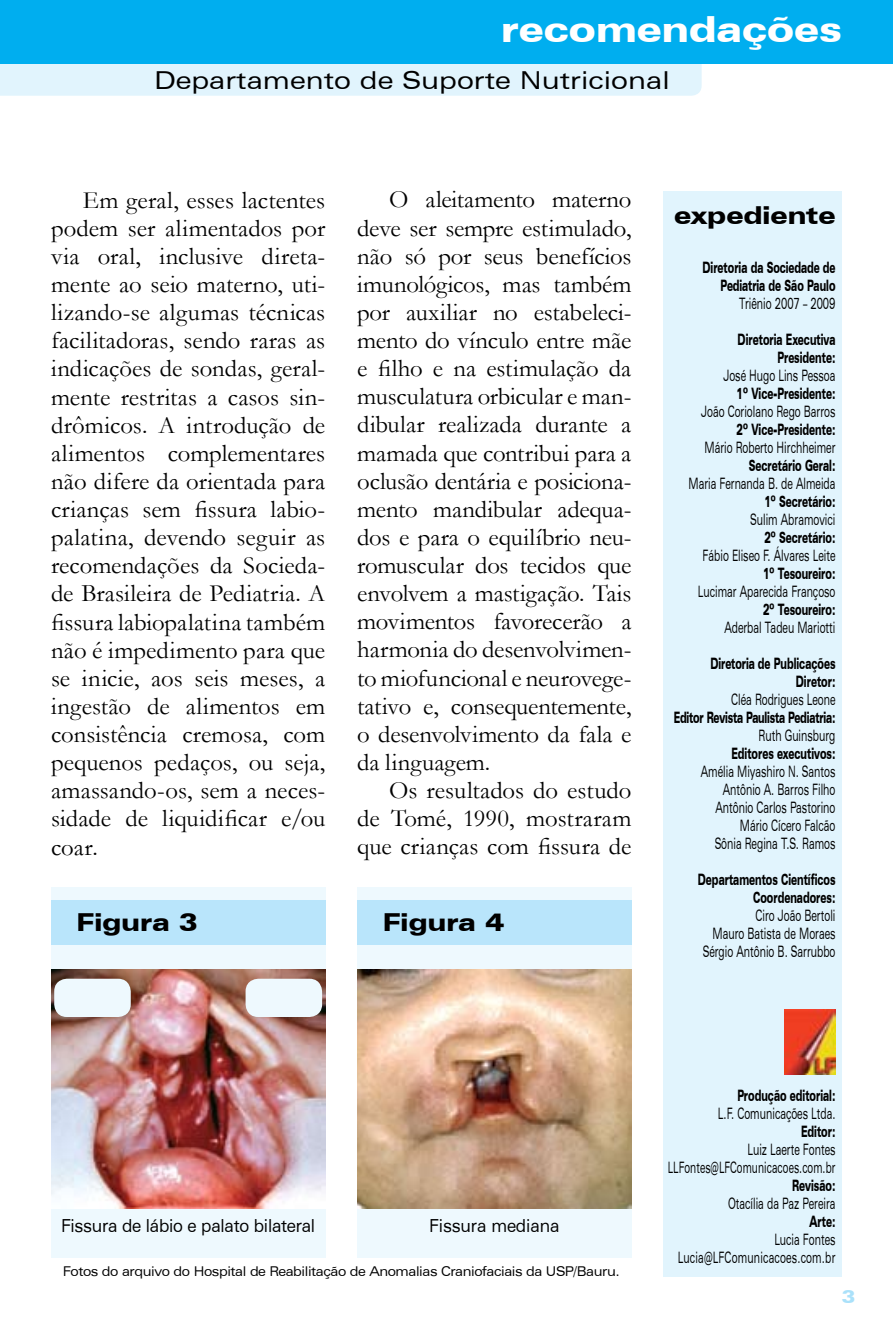
<style>
.page{position:relative;width:893px;height:1340px;background:#fff}
.page>*{position:absolute;margin:0;border:0;box-sizing:border-box;transform-origin:0 0}
.t1{font:900 expanded 36px "Zurich BT";color:#fff}
.t2{font:24.75px/28.1px "Garamond";letter-spacing:-.005em;color:#000;text-align:justify}
.t3{font:expanded 24.75px "Zurich BT";color:#000}
.t4{font:900 expanded 24.75px "Zurich BT";color:#000}
.t5{font:expanded 18px "Zurich BT";letter-spacing:-.02em;color:#000;scale:.8 1}
.t6{font:900 expanded 18px "Zurich BT";color:#aae1fa}
.t7{font:expanded 15.75px/18px "Zurich BT";color:#000;text-align:right;scale:.55 1}
.t8{font:900 expanded 15.75px/18px "Zurich BT";color:#000;text-align:right;scale:.55 1}
.t9{font:expanded 15.75px/18px "Zurich BT";letter-spacing:.02em;color:#000;text-align:right;scale:.55 1}
.t10{font:900 expanded 15.75px "Zurich BT";letter-spacing:-.02em;color:#000;scale:.55 1}
.t11{font:expanded 13.5px "Zurich BT";letter-spacing:-.035em;color:#000;scale:.9 1}
</style>
<div class="page">
<div style="left:51px;top:887px;width:274px;height:369px;background:#eef9fe"></div>
<div style="left:357px;top:887px;width:274px;height:369px;background:#eef9fe"></div>
<div style="left:0;top:64px;width:702px;height:32px;background:#e1f4fd"></div>
<div style="left:0;top:0;width:893px;height:64px;background:#00aeef"></div>
<div style="left:663px;top:191px;width:179px;height:1086px;background:#e1f4fd"></div>
<img style="left:785px;top:1009px;width:50px;height:65px">
<img style="left:51px;top:969px;width:274px;height:239px">
<div style="left:51px;top:899px;width:274px;height:45px;background:#b9e5fb"></div>
<div style="left:357px;top:899px;width:274px;height:45px;background:#b9e5fb"></div>
<img style="left:357px;top:969px;width:274px;height:239px">
<div style="left:54px;top:978px;width:77px;height:39px;background:#eef9fe;border-radius:13px"></div>
<div style="left:246px;top:978px;width:76px;height:39px;background:#eef9fe;border-radius:13px"></div>
<h1 class="t1" style="left:501px;top:7px;width:342px">recomendações</h1>
<p class="t3" style="left:154px;top:66px;width:517px">Departamento de Suporte Nutricional</p>
<p class="t2" style="left:51px;top:185px;width:276px;text-indent:32px">Em geral, esses lactentes podem ser alimentados por via oral, inclusive direta&shy;mente ao seio materno, uti&shy;lizando-se algumas técnicas facilitadoras, sendo raras as indicações de sondas, geral&shy;mente restritas a casos sin&shy;drômicos. A introdução de alimentos complementares não difere da orientada para crianças sem fissura labio&shy;palatina, devendo seguir as recomendações da Socieda&shy;de Brasileira de Pediatria. A fissura labiopalatina também não é impedimento para que se inicie, aos seis meses, a ingestão de alimentos em consistência cremosa, com pequenos pedaços, ou seja, amassando-os, sem a neces&shy;sidade de liquidificar e/ou coar.</p>
<p class="t2" style="left:357px;top:185px;width:276px;text-indent:32px">O aleitamento materno deve ser sempre estimulado, não só por seus benefícios imunológicos, mas também por auxiliar no estabeleci&shy;mento do vínculo entre mãe e filho e na estimulação da musculatura orbicular e man&shy;dibular realizada durante a mamada que contribui para a oclusão dentária e posiciona&shy;mento mandibular adequa&shy;dos e para o equilíbrio neu&shy;romuscular dos tecidos que envolvem a mastigação. Tais movimentos favorecerão a harmonia do desenvolvimen&shy;to miofuncional e neurovege&shy;tativo e, consequentemente, o desenvolvimento da fala e da linguagem.</p>
<p class="t2" style="left:357px;top:775px;width:276px;text-indent:32px">Os resultados do estudo de Tomé, 1990, mostraram que crianças com fissura de</p>
<p class="t4" style="left:77px;top:908px;width:123px">Figura 3</p>
<p class="t4" style="left:383px;top:908px;width:123px">Figura 4</p>
<p class="t4" style="left:674px;top:200px;width:163px">expediente</p>
<p class="t8" style="left:702px;top:258px;width:243px">Diretoria da Sociedade de<br>Pediatria de São Paulo</p>
<p class="t7" style="left:739px;top:294px;width:177px">Triênio 2007 – 2009</p>
<p class="t8" style="left:738px;top:330px;width:179px">Diretoria Executiva<br>Presidente:</p>
<p class="t7" style="left:723px;top:366px;width:205px">José Hugo Lins Pessoa</p>
<p class="t8" style="left:737px;top:384px;width:181px">1º Vice-Presidente:</p>
<p class="t7" style="left:701px;top:402px;width:246px">João Coriolano Rego Barros</p>
<p class="t8" style="left:737px;top:420px;width:181px">2º Vice-Presidente:</p>
<p class="t7" style="left:704px;top:438px;width:240px">Mário Roberto Hirchheimer</p>
<p class="t8" style="left:749px;top:456px;width:159px">Secretário Geral:</p>
<p class="t7" style="left:688px;top:474px;width:269px">Maria Fernanda B. de Almeida</p>
<p class="t8" style="left:764px;top:492px;width:131px">1º Secretário:</p>
<p class="t7" style="left:750px;top:510px;width:157px">Sulim Abramovici</p>
<p class="t8" style="left:764px;top:528px;width:131px">2º Secretário:</p>
<p class="t7" style="left:703px;top:546px;width:243px">Fábio Eliseo F. Álvares Leite</p>
<p class="t8" style="left:763px;top:564px;width:133px">1º Tesoureiro:</p>
<p class="t7" style="left:698px;top:582px;width:252px">Lucimar Aparecida Françoso</p>
<p class="t8" style="left:763px;top:600px;width:133px">2º Tesoureiro:</p>
<p class="t7" style="left:724px;top:618px;width:203px">Aderbal Tadeu Mariotti</p>
<p class="t8" style="left:710px;top:654px;width:229px">Diretoria de Publicações<br>Diretor:</p>
<p class="t7" style="left:731px;top:690px;width:191px">Cléa Rodrigues Leone</p>
<p class="t10" style="left:674px;top:708px;width:296px">Editor Revista Paulista Pediatria:</p>
<p class="t7" style="left:758px;top:726px;width:142px">Ruth Guinsburg</p>
<p class="t8" style="left:731px;top:744px;width:191px">Editores executivos:</p>
<p class="t7" style="left:701px;top:762px;width:246px">Amélia Miyashiro N. Santos<br>Antônio A. Barros Filho<br>Antônio Carlos Pastorino<br>Mário Cícero Falcão<br>Sônia Regina T.S. Ramos</p>
<p class="t8" style="left:698px;top:870px;width:252px">Departamentos Científicos<br>Coordenadores:</p>
<p class="t7" style="left:703px;top:906px;width:243px">Ciro João Bertoli<br>Mauro Batista de Moraes<br>Sérgio Antônio B. Sarrubbo</p>
<p class="t5" style="left:61px;top:1214px;width:319px">Fissura de lábio e palato bilateral</p>
<p class="t5" style="left:429px;top:1214px;width:164px">Fissura mediana</p>
<p class="t11" style="left:63px;top:1263px;width:620px">Fotos do arquivo do Hospital de Reabilitação de Anomalias Craniofaciais da USP/Bauru.</p>
<p class="t8" style="left:737px;top:1086px;width:180px">Produção editorial:</p>
<p class="t7" style="left:718px;top:1104px;width:215px">L.F. Comunicações Ltda.</p>
<p class="t8" style="left:801px;top:1122px;width:64px">Editor:</p>
<p class="t7" style="left:668px;top:1140px;width:306px">Luiz Laerte Fontes<br>LLFontes@LFComunicacoes.com.br</p>
<p class="t8" style="left:792px;top:1176px;width:80px">Revisão:</p>
<p class="t7" style="left:728px;top:1194px;width:197px">Otacília da Paz Pereira</p>
<p class="t8" style="left:810px;top:1212px;width:49px">Arte:</p>
<p class="t9" style="left:678px;top:1230px;width:288px">Lucia Fontes<br>Lucia@LFComunicacoes.com.br</p>
<p class="t6" style="left:842px;top:1285px;width:15px">3</p>
</div>
